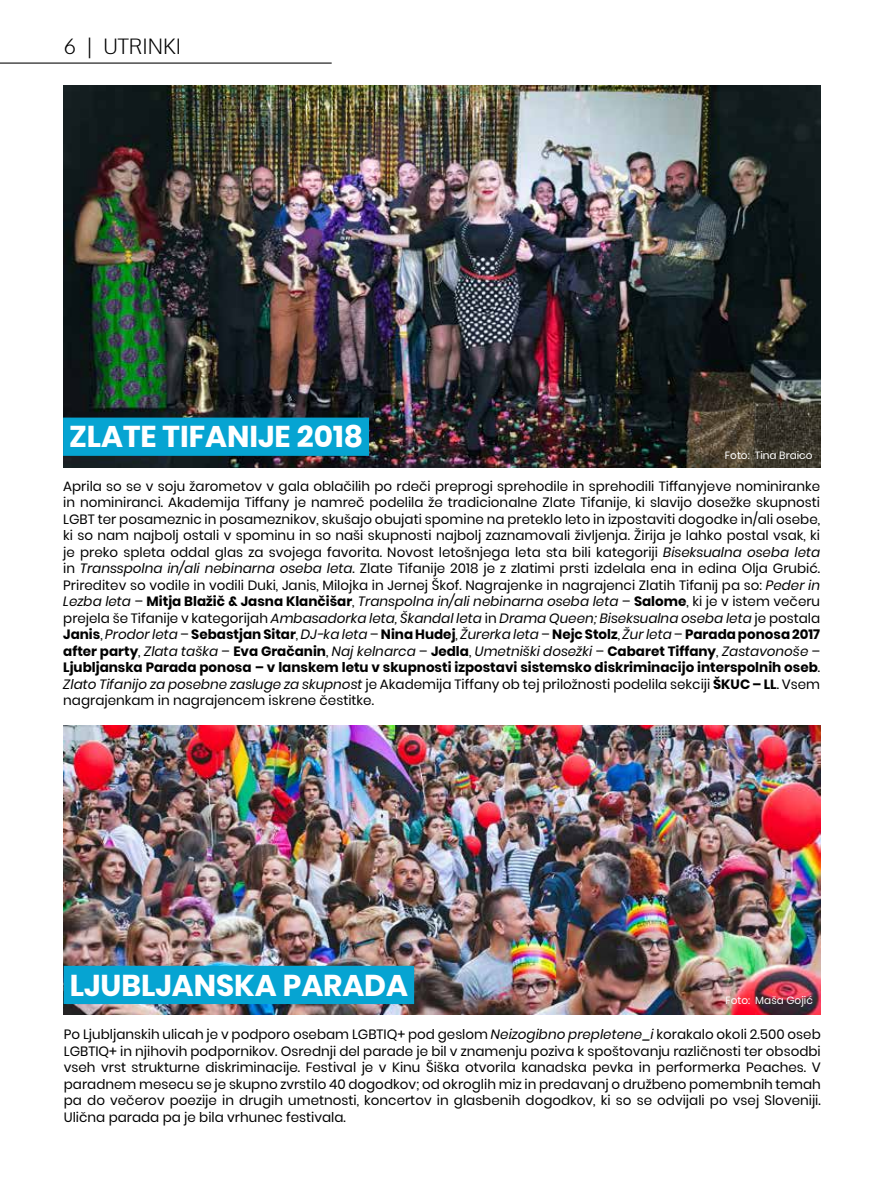
<style>
.page{position:relative;width:893px;height:1191px;background:#fff}
.page>*{position:absolute;margin:0;border:0;box-sizing:border-box;transform-origin:0 0}
.t1{font:700 30px "Poppins";color:#fff}
.t2{font:300 21px "Oxygen";color:#000}
.t3{font:13.5px/16.5px "Poppins";color:#000;text-align:justify}
.t4{font:10.5px "Poppins";color:#fff}
.s1{font-style:italic}
.s2{font-weight:700}
</style>
<div class="page">
<hr style="left:0;top:63px;width:332px;height:1px;background:#000">
<img style="left:63px;top:85px;width:757px;height:382px">
<div style="left:63px;top:417px;width:306px;height:39px;background:#06a4d2"></div>
<img style="left:64px;top:725px;width:757px;height:290px">
<div style="left:64px;top:965px;width:350px;height:39px;background:#06a4d2"></div>
<h2 class="t2" style="left:64px;top:34px;width:119px">6 | UTRINKI</h2>
<h1 class="t1" style="left:69px;top:419px;width:295px">ZLATE TIFANIJE 2018</h1>
<p class="t4" style="left:725px;top:449px;width:89px">Foto: Tina Braico</p>
<p class="t3" style="left:63px;top:478px;width:758px">Aprila so se v soju žarometov v gala oblačilih po rdeči preprogi sprehodile in sprehodili Tiffanyjeve nominiranke in nominiranci. Akademija Tiffany je namreč podelila že tradicionalne Zlate Tifanije, ki slavijo dosežke skupnosti LGBT ter posameznic in posameznikov, skušajo obujati spomine na preteklo leto in izpostaviti dogodke in/ali osebe, ki so nam najbolj ostali v spominu in so naši skupnosti najbolj zaznamovali življenja. Žirija je lahko postal vsak, ki je preko spleta oddal glas za svojega favorita. Novost letošnjega leta sta bili kategoriji <span class="s1">Biseksualna oseba leta </span>in <span class="s1">Transspolna in/ali nebinarna oseba leta</span>. Zlate Tifanije 2018 je z zlatimi prsti izdelala ena in edina Olja Grubić.<br>Prireditev so vodile in vodili Duki, Janis, Milojka in Jernej Škof. Nagrajenke in nagrajenci Zlatih Tifanij pa so: <span class="s1">Peder in Lezba leta</span> – <span class="s2">Mitja Blažič &amp; Jasna Klančišar</span>, <span class="s1">Transpolna in/ali nebinarna oseba leta</span> – <span class="s2">Salome</span>, ki je v istem večeru prejela še Tifanije v kategorijah <span class="s1">Ambasadorka leta, Škandal leta</span> in <span class="s1">Drama Queen; Biseksualna oseba leta</span> je postala <span class="s2">Janis</span>, <span class="s1">Prodor leta</span> – <span class="s2">Sebastjan Sitar</span>, <span class="s1">DJ-ka leta</span> – <span class="s2">Nina Hudej</span>, <span class="s1">Žurerka leta</span> – <span class="s2">Nejc Stolz</span>, <span class="s1">Žur leta</span> – <span class="s2">Parada ponosa 2017 after party</span>, <span class="s1">Zlata taška</span> – <span class="s2">Eva Gračanin</span>, <span class="s1">Naj kelnarca</span> – <span class="s2">Jedla</span>, <span class="s1">Umetniški dosežki</span> – <span class="s2">Cabaret Tiffany</span>, <span class="s1">Zastavonoše</span> – <span class="s2">Ljubljanska Parada ponosa – v lanskem letu v skupnosti izpostavi sistemsko diskriminacijo interspolnih oseb</span>.<br><span class="s1">Zlato Tifanijo za posebne zasluge za skupnost</span> je Akademija Tiffany ob tej priložnosti podelila sekciji <span class="s2">ŠKUC – LL</span>. Vsem nagrajenkam in nagrajencem iskrene čestitke.</p>
<h1 class="t1" style="left:70px;top:967px;width:340px">LJUBLJANSKA PARADA</h1>
<p class="t4" style="left:725px;top:993px;width:89px">Foto: Maša Gojić</p>
<p class="t3" style="left:64px;top:1026px;width:758px">Po Ljubljanskih ulicah je v podporo osebam LGBTIQ+ pod geslom <span class="s1">Neizogibno prepletene_i</span> korakalo okoli 2.500 oseb LGBTIQ+ in njihovih podpornikov. Osrednji del parade je bil v znamenju poziva k spoštovanju različnosti ter obsodbi vseh vrst strukturne diskriminacije. Festival je v Kinu Šiška otvorila kanadska pevka in performerka Peaches. V paradnem mesecu se je skupno zvrstilo 40 dogodkov; od okroglih miz in predavanj o družbeno pomembnih temah pa do večerov poezije in drugih umetnosti, koncertov in glasbenih dogodkov, ki so se odvijali po vsej Sloveniji.<br>Ulična parada pa je bila vrhunec festivala.</p>
</div>
